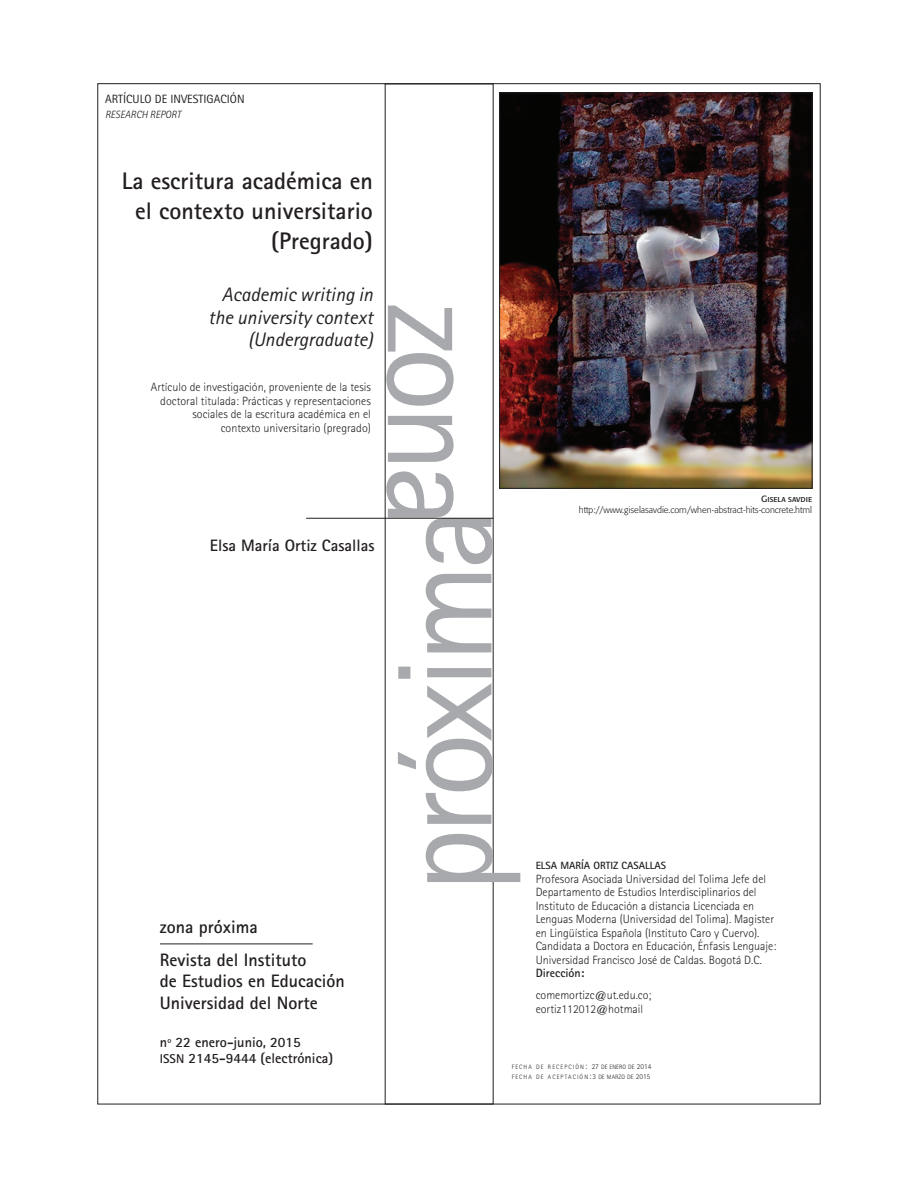
<style>
.page{position:relative;width:918px;height:1188px;background:#fff}
.page>*{position:absolute;margin:0;border:0;box-sizing:border-box;transform-origin:0 0}
.t1{font:135px "AT Rotis Sans Serif";letter-spacing:-.05em;color:#a8a9ad}
.t2{font:700 24px/30px "AT Rotis Sans Serif";color:#231f20;text-align:right}
.t3{font:italic 19.5px/22.5px "AT Rotis Sans Serif";color:#231f20;text-align:right}
.t4{font:700 18px/32.2px "AT Rotis Sans Serif";color:#231f20}
.t5{font:700 16.5px "AT Rotis Sans Serif";color:#231f20}
.t6{font:700 14.25px/16.5px "AT Rotis Sans Serif";color:#231f20}
.t7{font:300 12px/13.5px "AT Rotis Sans Serif";color:#231f20}
.t8{font:12px "AT Rotis Sans Serif";color:#231f20}
.t9{font:700 12px "AT Rotis Sans Serif";color:#231f20}
.t10{font:700 10.5px "AT Rotis Sans Serif";color:#231f20}
.t11{font:italic 300 10.5px "AT Rotis Sans Serif";color:#231f20}
.t12{font:300 9px "Formata";color:#231f20}
.t13{font:9px "Formata Regular SC";color:#231f20}
.t14{font:300 6.3px/10.8px "AT Rotis Sans Serif";letter-spacing:.17em;color:#231f20}
.s1{font-size:12.75px}
.s2{font-size:9px}
.s3{font-size:7.5px}
</style>
<div class="page">
<hr style="left:160px;top:944px;width:153px;height:1px;background:#231f20">
<hr style="left:306px;top:518px;width:187px;height:1px;background:#231f20">
<img style="left:501px;top:95px;width:309px;height:392px">
<div style="left:499px;top:93px;width:313px;height:396px;border:1px solid #231f20"></div>
<p class="t8" style="left:105px;top:92px;width:141px">ARTÍCULO DE INVESTIGACIÓN</p>
<p class="t11" style="left:105px;top:108px;width:77px">RESEARCH REPORT</p>
<h2 class="t2" style="left:122px;top:165px;width:253px">La escritura académica en el contexto universitario (Pregrado)</h2>
<h3 class="t3" style="left:208px;top:284px;width:166px">Academic writing in the university context (Undergraduate)</h3>
<p class="t7" style="left:151px;top:381px;width:221px;text-align:right">Artículo de investigación, proveniente de la tesis doctoral titulada: Prácticas y representaciones sociales de la escritura académica en el contexto universitario (pregrado)</p>
<h3 class="t5" style="left:210px;top:535px;width:166px">Elsa María Ortiz Casallas</h3>
<h3 class="t4" style="left:160px;top:911px;width:148px">zona próxima<br>Revista del Instituto</h3>
<h3 class="t4" style="left:160px;top:970px;width:186px;line-height:21.6px">de Estudios en Educación<br>Universidad del Norte</h3>
<p class="t6" style="left:160px;top:1034px;width:175px">nº 22 enero-junio, 2015<br><span class="s1">ISSN</span> 2145-9444 (electrónica)</p>
<h1 class="t1" style="left:513px;top:301px;width:228px;rotate:90deg">zona</h1>
<h1 class="t1" style="left:366px;top:893px;width:387px;rotate:-90deg">próxima</h1>
<p class="t13" style="left:761px;top:494px;width:52px">Gisela savdie</p>
<p class="t12" style="left:579px;top:505px;width:235px">http://www.giselasavdie.com/when-abstract-hits-concrete.html</p>
<p class="t10" style="left:536px;top:859px;width:131px">Elsa Mar ía Orti z Casallas</p>
<p class="t7" style="left:536px;top:872px;width:242px">Profesora Asociada Universidad del Tolima Jefe del Departamento de Estudios Interdisciplinarios del Instituto de Educación a distancia Licenciada en Lenguas Moderna (Universidad del Tolima). Magister en Lingüística Española (Instituto Caro y Cuervo).<br>Candidata a Doctora en Educación, Énfasis Lenguaje:<br>Universidad Francisco José de Caldas. Bogotá D.C.</p>
<p class="t9" style="left:536px;top:966px;width:50px">Dirección:</p>
<p class="t7" style="left:536px;top:989px;width:117px">comemortizc@ut.edu.co; eortiz112012@hotmail</p>
<p class="t14" style="left:512px;top:1061px;width:141px">FECHA DE RECEPCIÓN<span class="s2">:</span> <span class="s3">27</span> DE ENERO DE <span class="s3">2014<br></span>FECHA DE ACEPTACIÓN<span class="s2">:</span><span class="s3">3</span> DE MARZO DE <span class="s3">2015</span></p>
</div>
